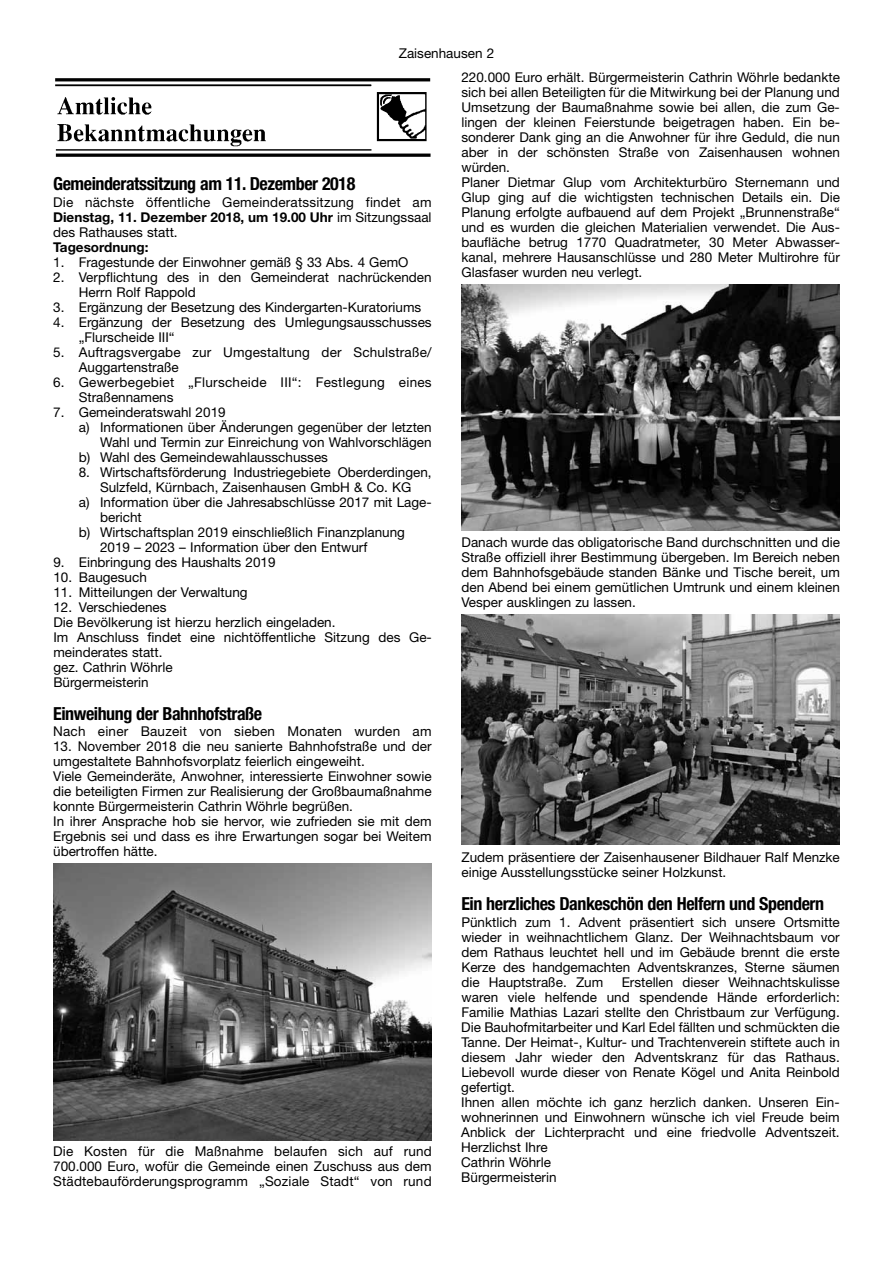
<style>
.page{position:relative;width:893px;height:1263px;background:#fff}
.page>*{position:absolute;margin:0;border:0;box-sizing:border-box;transform-origin:0 0}
.t1{font:700 condensed 18px "Helvetica Neue LT Std";letter-spacing:-.025em;color:#000}
.t2{font:13.5px/15px "Helvetica Neue LT Std";color:#000}
.t3{font:13.5px/15px "Helvetica Neue LT Std";letter-spacing:.02em;color:#000}
.t4{font:700 13.5px "Helvetica Neue LT Std";color:#000}
.s1{font-weight:700}
</style>
<div class="page">
<img style="left:55px;top:78px;width:376px;height:79px">
<img style="left:53px;top:863px;width:378px;height:277px">
<img style="left:461px;top:285px;width:379px;height:246px">
<img style="left:461px;top:615px;width:379px;height:229px">
<p class="t2" style="left:399px;top:46px;width:97px">Zaisenhausen 2</p>
<h1 class="t1" style="left:53px;top:173px;width:304px">Gemeinderatssitzung am 11. Dezember 2018</h1>
<p class="t2" style="left:53px;top:194px;width:380px;text-align:justify">Die nächste öffentliche Gemeinderatssitzung findet am <span class="s1">Dienstag, 11. Dezember 2018, um 19.00 Uhr</span> im Sitzungssaal des Rathauses statt.</p>
<p class="t4" style="left:53px;top:239px;width:97px">Tagesordnung:</p>
<p class="t2" style="left:53px;top:254px;width:357px">1. Fragestunde der Einwohner gemäß § 33 Abs. 4 GemO</p>
<p class="t2" style="left:79px;top:269px;width:354px;text-indent:-26px">2. Verpflichtung des in den Gemeinderat nachrückenden<br>Herrn Rolf Rappold</p>
<p class="t2" style="left:53px;top:299px;width:370px">3. Ergänzung der Besetzung des Kindergarten-Kuratoriums</p>
<p class="t2" style="left:79px;top:314px;width:354px;text-indent:-26px">4. Ergänzung der Besetzung des Umlegungsausschusses „Flurscheide III“</p>
<p class="t2" style="left:79px;top:344px;width:354px;text-indent:-26px">5. Auftragsvergabe zur Umgestaltung der Schulstraße/<br>Auggartenstraße</p>
<p class="t3" style="left:79px;top:374px;width:354px;text-indent:-26px">6. Gewerbegebiet „Flurscheide III“: Festlegung eines<br>Straßennamens</p>
<p class="t2" style="left:53px;top:404px;width:174px">7. Gemeinderatswahl 2019</p>
<p class="t2" style="left:79px;top:419px;width:354px">a) Informationen über Änderungen gegenüber der letzten</p>
<p class="t2" style="left:100px;top:434px;width:333px">Wahl und Termin zur Einreichung von Wahlvorschlägen</p>
<p class="t2" style="left:79px;top:449px;width:251px">b) Wahl des Gemeindewahlausschusses</p>
<p class="t2" style="left:79px;top:464px;width:354px">8. Wirtschaftsförderung Industriegebiete Oberderdingen,</p>
<p class="t2" style="left:100px;top:479px;width:313px">Sulzfeld, Kürnbach, Zaisenhausen GmbH &amp; Co. KG</p>
<p class="t2" style="left:79px;top:494px;width:354px">a) Information über die Jahresabschlüsse 2017 mit Lage-</p>
<p class="t2" style="left:100px;top:509px;width:43px">bericht</p>
<p class="t2" style="left:79px;top:524px;width:328px">b) Wirtschaftsplan 2019 einschließlich Finanzplanung</p>
<p class="t2" style="left:100px;top:539px;width:269px">2019 – 2023 – Information über den Entwurf</p>
<p class="t2" style="left:53px;top:554px;width:224px">9. Einbringung des Haushalts 2019</p>
<p class="t2" style="left:53px;top:569px;width:95px">10. Baugesuch</p>
<p class="t2" style="left:53px;top:584px;width:196px">11. Mitteilungen der Verwaltung</p>
<p class="t2" style="left:53px;top:599px;width:380px">12. Verschiedenes<br>Die Bevölkerung ist hierzu herzlich eingeladen.<br>Im Anschluss findet eine nichtöffentliche Sitzung des Ge&shy;meinderates statt.<br>gez. Cathrin Wöhrle<br>Bürgermeisterin</p>
<h1 class="t1" style="left:53px;top:703px;width:210px">Einweihung der Bahnhofstraße</h1>
<p class="t2" style="left:53px;top:724px;width:380px">Nach einer Bauzeit von sieben Monaten wurden am</p>
<p class="t2" style="left:53px;top:739px;width:380px">13. November 2018 die neu sanierte Bahnhofstraße und der umgestaltete Bahnhofsvorplatz feierlich eingeweiht.<br>Viele Gemeinderäte, Anwohner, interessierte Einwohner sowie die beteiligten Firmen zur Realisierung der Großbaumaßnahme konnte Bürgermeisterin Cathrin Wöhrle begrüßen.<br>In ihrer Ansprache hob sie hervor, wie zufrieden sie mit dem Ergebnis sei und dass es ihre Erwartungen sogar bei Weitem übertroffen hätte.</p>
<p class="t2" style="left:53px;top:1144px;width:380px;text-align:justify">Die Kosten für die Maßnahme belaufen sich auf rund 700.000 Euro, wofür die Gemeinde einen Zuschuss aus dem Städtebauförderungsprogramm „Soziale Stadt“ von rund</p>
<p class="t2" style="left:461px;top:69px;width:380px">220.000 Euro erhält. Bürgermeisterin Cathrin Wöhrle bedankte sich bei allen Beteiligten für die Mitwirkung bei der Planung und Umsetzung der Baumaßnahme sowie bei allen, die zum Ge&shy;lingen der kleinen Feierstunde beigetragen haben. Ein be&shy;sonderer Dank ging an die Anwohner für ihre Geduld, die nun aber in der schönsten Straße von Zaisenhausen wohnen würden.<br>Planer Dietmar Glup vom Architekturbüro Sternemann und Glup ging auf die wichtigsten technischen Details ein. Die Planung erfolgte aufbauend auf dem Projekt „Brunnenstraße“ und es wurden die gleichen Materialien verwendet. Die Aus&shy;baufläche betrug 1770 Quadratmeter, 30 Meter Abwasser&shy;kanal, mehrere Hausanschlüsse und 280 Meter Multirohre für Glasfaser wurden neu verlegt.</p>
<p class="t2" style="left:461px;top:534px;width:380px;text-align:justify">Danach wurde das obligatorische Band durchschnitten und die Straße offiziell ihrer Bestimmung übergeben. Im Bereich neben dem Bahnhofsgebäude standen Bänke und Tische bereit, um den Abend bei einem gemütlichen Umtrunk und einem kleinen Vesper ausklingen zu lassen.</p>
<p class="t2" style="left:461px;top:849px;width:380px">Zudem präsentiere der Zaisenhausener Bildhauer Ralf Menzke einige Ausstellungsstücke seiner Holzkunst.</p>
<h1 class="t1" style="left:461px;top:893px;width:364px">Ein herzliches Dankeschön den Helfern und Spendern</h1>
<p class="t2" style="left:461px;top:914px;width:380px;text-align:justify">Pünktlich zum 1. Advent präsentiert sich unsere Ortsmitte wieder in weihnachtlichem Glanz. Der Weihnachtsbaum vor dem Rathaus leuchtet hell und im Gebäude brennt die erste Kerze des handgemachten Adventskranzes, Sterne säumen die Hauptstraße. Zum</p>
<p class="t2" style="left:461px;top:974px;width:380px;text-indent:160px">Erstellen dieser Weihnachtskulisse waren viele helfende und spendende Hände erforderlich:<br>Familie Mathias Lazari stellte den Christbaum zur Verfügung.<br>Die Bauhofmitarbeiter und Karl Edel fällten und schmückten die Tanne. Der Heimat-, Kultur- und Trachtenverein stiftete auch in diesem Jahr wieder den Adventskranz für das Rathaus.<br>Liebevoll wurde dieser von Renate Kögel und Anita Reinbold gefertigt.<br>Ihnen allen möchte ich ganz herzlich danken. Unseren Ein&shy;wohnerinnen und Einwohnern wünsche ich viel Freude beim Anblick der Lichterpracht und eine friedvolle Adventszeit.<br>Herzlichst Ihre<br>Cathrin Wöhrle<br>Bürgermeisterin</p>
</div>
